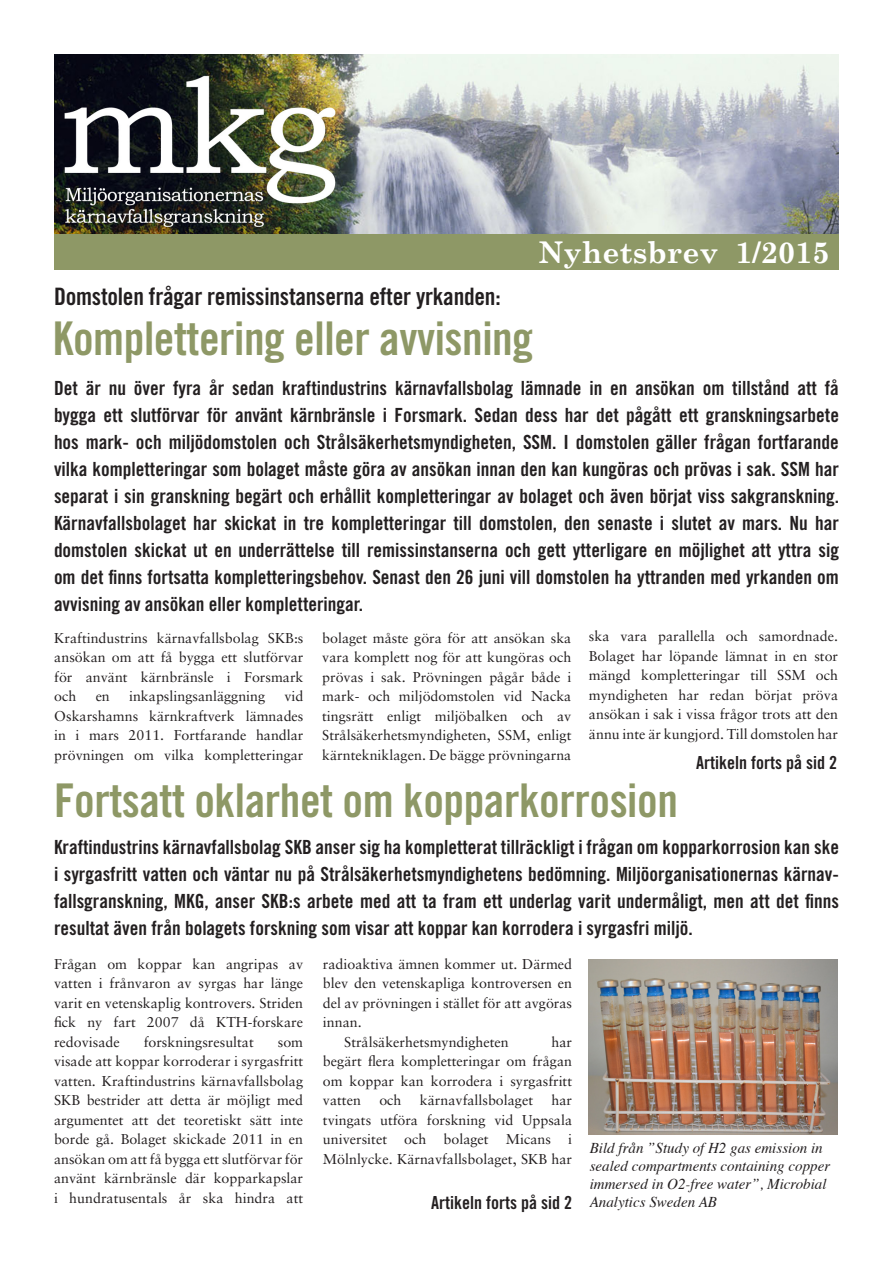
<style>
.page{position:relative;width:893px;height:1263px;background:#fff}
.page>*{position:absolute;margin:0;border:0;box-sizing:border-box;transform-origin:0 0}
.t1{font:46.5px "Trade Gothic Bold Cond Twenty";letter-spacing:-.01em;color:#8e9866}
.t2{font:700 30px "Century Schoolbook";color:#fff}
.t3{font:24px "Trade Gothic Bold Cond Twenty";letter-spacing:-.01em;color:#231f20}
.t4{font:19.5px/27px "Trade Gothic Bold Cond Twenty";color:#231f20;text-align:justify}
.t5{font:18px "Trade Gothic Bold Cond Twenty";color:#231f20}
.t6{font:italic 15px/18px "Times";color:#231f20}
.t7{font:14.25px/19.5px "Sabon";color:#231f20;text-align:justify}
</style>
<div class="page">
<img style="left:54px;top:54px;width:785px;height:180px">
<div style="left:54px;top:234px;width:785px;height:35px;background:#8e9866"></div>
<img style="left:589px;top:959px;width:249px;height:176px">
<p class="t3" style="left:54px;top:282px;width:448px">Domstolen frågar remissinstanserna efter yrkanden:</p>
<p class="t2" style="left:539px;top:234px;width:293px">Nyhetsbrev 1/2015</p>
<p class="t1" style="left:53px;top:310px;width:482px">Komplettering eller avvisning</p>
<p class="t4" style="left:54px;top:374px;width:787px">Det är nu över fyra år sedan kraftindustrins kärnavfallsbolag lämnade in en ansökan om tillstånd att få bygga ett slutförvar för använt kärnbränsle i Forsmark. Sedan dess har det pågått ett granskningsarbete hos mark- och miljödomstolen och Strålsäkerhetsmyndigheten, SSM. I domstolen gäller frågan fortfarande vilka kompletteringar som bolaget måste göra av ansökan innan den kan kungöras och prövas i sak. SSM har separat i sin granskning begärt och erhållit kompletteringar av bolaget och även börjat viss sakgranskning.<br>Kärnavfallsbolaget har skickat in tre kompletteringar till domstolen, den senaste i slutet av mars. Nu har domstolen skickat ut en underrättelse till remissinstanserna och gett ytterligare en möjlighet att yttra sig om det finns fortsatta kompletteringsbehov. Senast den 26 juni vill domstolen ha yttranden med yrkanden om avvisning av ansökan eller kompletteringar.</p>
<p class="t7" style="left:322px;top:628px;width:251px">bolaget måste göra för att ansökan ska vara komplett nog för att kungöras och prövas i sak. Prövningen pågår både i mark- och miljödomstolen vid Nacka tingsrätt enligt miljöbalken och av Strålsäkerhetsmyndigheten, SSM, enligt kärntekniklagen. De bägge prövningarna</p>
<p class="t7" style="left:589px;top:627px;width:251px">ska vara parallella och samordnade.<br>Bolaget har löpande lämnat in en stor mängd kompletteringar till SSM och myndigheten har redan börjat pröva ansökan i sak i vissa frågor trots att den ännu inte är kungjord. Till domstolen har</p>
<p class="t1" style="left:54px;top:772px;width:625px">Fortsatt oklarhet om kopparkorrosion</p>
<p class="t4" style="left:54px;top:833px;width:786px">Kraftindustrins kärnavfallsbolag SKB anser sig ha kompletterat tillräckligt i frågan om kopparkorrosion kan ske i syrgasfritt vatten och väntar nu på Strålsäkerhetsmyndighetens bedömning. Miljöorganisationernas kärnav&shy;fallsgranskning, MKG, anser SKB:s arbete med att ta fram ett underlag varit undermåligt, men att det finns resultat även från bolagets forskning som visar att koppar kan korrodera i syrgasfri miljö.</p>
<p class="t7" style="left:54px;top:628px;width:251px">Kraftindustrins kärnavfallsbolag SKB:s ansökan om att få bygga ett slutförvar för använt kärnbränsle i Forsmark och</p>
<p class="t7" style="left:54px;top:686px;width:251px;text-indent:230px">vid Oskarshamns kärnkraftverk lämnades in i mars 2011. Fortfarande handlar prövningen om vilka kompletteringar</p>
<p class="t7" style="left:96px;top:686px;width:16px">en</p>
<p class="t7" style="left:129px;top:686px;width:138px">inkapslingsanläggning</p>
<p class="t5" style="left:696px;top:752px;width:142px">Artikeln forts på sid 2</p>
<p class="t7" style="left:54px;top:954px;width:251px">Frågan om koppar kan angripas av vatten i frånvaron av syrgas har länge varit en vetenskaplig kontrovers. Striden fick ny fart 2007 då KTH-forskare redovisade</p>
<p class="t7" style="left:144px;top:1032px;width:112px">forskningsresultat</p>
<p class="t7" style="left:54px;top:1032px;width:251px;text-indent:224px">som visade att koppar korroderar i syrgasfritt vatten. Kraftindustrins kärnavfallsbolag SKB bestrider att detta är möjligt med argumentet att det teoretiskt sätt inte borde gå. Bolaget skickade 2011 in en ansökan om att få bygga ett slutförvar för använt kärnbränsle där kopparkapslar i hundratusentals år ska hindra att</p>
<p class="t7" style="left:323px;top:954px;width:251px">radioaktiva ämnen kommer ut. Därmed blev den vetenskapliga kontroversen en del av prövningen i stället för att avgöras innan.</p>
<p class="t7" style="left:344px;top:1032px;width:166px">Strålsäkerhetsmyndigheten</p>
<p class="t7" style="left:323px;top:1032px;width:251px;text-indent:229px">har begärt flera kompletteringar om frågan om koppar kan korrodera i syrgasfritt vatten</p>
<p class="t7" style="left:323px;top:1090px;width:251px;text-indent:229px">har tvingats utföra forskning vid Uppsala universitet och bolaget Micans i Mölnlycke. Kärnavfallsbolaget, SKB har</p>
<p class="t7" style="left:379px;top:1090px;width:24px">och</p>
<p class="t7" style="left:420px;top:1090px;width:115px">kärnavfallsbolaget</p>
<p class="t5" style="left:431px;top:1192px;width:142px">Artikeln forts på sid 2</p>
<p class="t6" style="left:590px;top:1138px;width:242px">Bild från ”Study of H2 gas emission in sealed compartments containing copper immersed in O2-free water”, Microbial Analytics Sweden AB</p>
</div>
